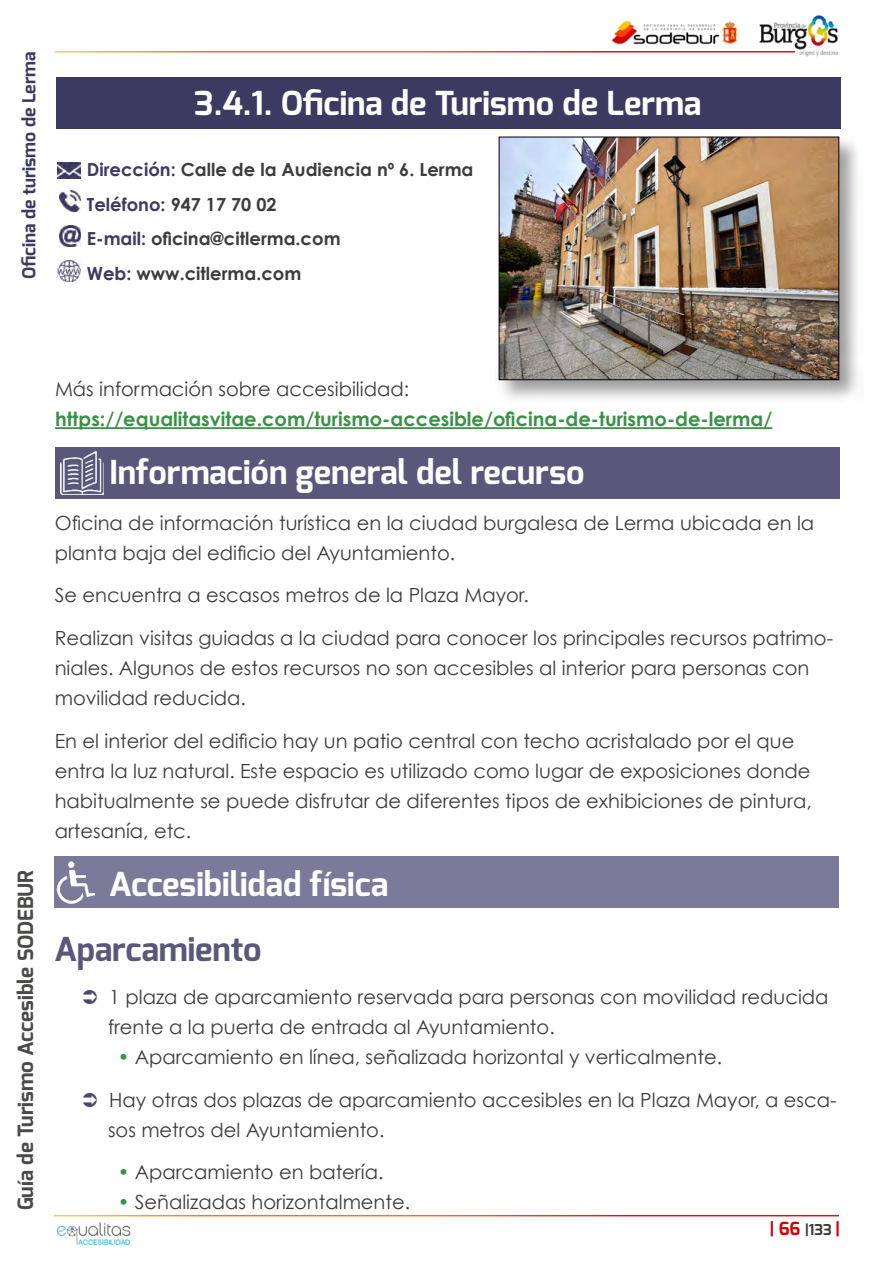
<style>
.page{position:relative;width:893px;height:1263px;background:#fff}
.page>*{position:absolute;margin:0;border:0;box-sizing:border-box;transform-origin:0 0}
.Titulos{font:700 33px "Exo";color:#fff}
.t1{font:700 33px "Exo";color:#5a577b}
.t2{font:700 21px "Exo";color:#4a4a49}
.texto{font:19.5px/30px "Century Gothic";color:#3c3c3b}
.t3{font:700 19.5px "Century Gothic";color:#399247}
.Dirección{font:700 18px "Century Gothic";color:#3c3c3b}
.t4{font:700 18px "Exo";color:#3c3a60}
.Dirección-2{font:700 18px "Century Gothic";color:#3c3a60}
.t5{font:700 18px "Exo";color:#d30000}
.s1{color:#3c3a60}
.s2{color:#3c3c3b}
.s3{font-weight:700;color:#399247}
.s4{font-size:15px;color:#3c3c3b}
</style>
<div class="page">
<img style="left:54px;top:1216px;width:78px;height:30px">
<img style="left:611px;top:15px;width:227px;height:42px">
<hr style="left:54px;top:51px;width:741px;height:2px;background:#fff">
<div style="left:55px;top:448px;width:785px;height:51px;background:#5a577b"></div>
<div style="left:56px;top:78px;width:785px;height:51px;background:#3c3a60"></div>
<img style="left:57px;top:162px;width:23px;height:17px">
<img style="left:59px;top:191px;width:21px;height:21px">
<img style="left:59px;top:226px;width:21px;height:21px">
<img style="left:57px;top:261px;width:23px;height:21px">
<img style="left:61px;top:452px;width:42px;height:42px">
<div style="left:54px;top:857px;width:785px;height:51px;background:#7c7a9a"></div>
<img style="left:57px;top:861px;width:37px;height:42px">
<hr style="left:55px;top:427px;width:717px;height:2px;background:#399247">
<div style="left:496px;top:134px;width:368px;height:270px;background:#000;opacity:.4"></div>
<img style="left:501px;top:139px;width:336px;height:239px">
<div style="left:499px;top:137px;width:340px;height:243px;border:1px solid #000"></div>
<p class="t4" style="left:17px;top:279px;width:229px;rotate:-90deg">Oficina de turismo de Lerma</p>
<h1 class="Titulos" style="left:194px;top:82px;width:508px">3.4.1. Oficina de Turismo de Lerma</h1>
<p class="Dirección" style="left:87px;top:158px;width:388px"><span class="s1">Dirección:</span> Calle de la Audiencia nº 6. Lerma</p>
<p class="Dirección-2" style="left:87px;top:193px;width:191px">Teléfono: <span class="s2">947 17 70 02</span></p>
<p class="Dirección" style="left:87px;top:227px;width:255px"><span class="s1">E-mail:</span> oficina@citlerma.com</p>
<p class="Dirección" style="left:87px;top:262px;width:216px"><span class="s1">Web:</span> www.citlerma.com</p>
<p class="t2" style="left:12px;top:1210px;width:342px;rotate:-90deg">Guía de Turismo Accesible SODEBUR</p>
<p class="texto" style="left:55px;top:374px;width:356px">Más información sobre accesibilidad:</p>
<p class="t3" style="left:55px;top:407px;width:719px">https://equalitasvitae.com/turismo-accesible/oficina-de-turismo-de-lerma/</p>
<h2 class="Titulos" style="left:110px;top:451px;width:476px">Información general del recurso</h2>
<p class="texto" style="left:55px;top:507px;width:761px">Oficina de información turística en la ciudad burgalesa de Lerma ubicada en la planta baja del edificio del Ayuntamiento.</p>
<p class="texto" style="left:55px;top:580px;width:476px">Se encuentra a escasos metros de la Plaza Mayor.</p>
<p class="texto" style="left:55px;top:623px;width:780px">Realizan visitas guiadas a la ciudad para conocer los principales recursos patrimo&shy;niales. Algunos de estos recursos no son accesibles al interior para personas con movilidad reducida.</p>
<p class="texto" style="left:55px;top:725px;width:758px">En el interior del edificio hay un patio central con techo acristalado por el que entra la luz natural. Este espacio es utilizado como lugar de exposiciones donde habitualmente se puede disfrutar de diferentes tipos de exhibiciones de pintura, artesanía, etc.</p>
<h2 class="Titulos" style="left:109px;top:863px;width:281px">Accesibilidad física</h2>
<h3 class="t1" style="left:54px;top:928px;width:209px">Aparcamiento</h3>
<p class="texto" style="left:108px;top:981px;width:722px">1 plaza de aparcamiento reservada para personas con movilidad reducida frente a la puerta de entrada al Ayuntamiento.</p>
<p class="texto" style="left:118px;top:1041px;width:606px"><span class="s3">•</span> Aparcamiento en línea, señalizada horizontal y verticalmente.</p>
<p class="texto" style="left:108px;top:1084px;width:730px">Hay otras dos plazas de aparcamiento accesibles en la Plaza Mayor, a esca&shy;sos metros del Ayuntamiento.</p>
<p class="texto" style="left:118px;top:1157px;width:267px"><span class="s3">•</span> Aparcamiento en batería.</p>
<p class="texto" style="left:118px;top:1187px;width:294px"><span class="s3">•</span> Señalizadas horizontalmente.</p>
<p class="t5" style="left:770px;top:1217px;width:72px">| 66 <span class="s4">|133</span> |</p>
</div>
